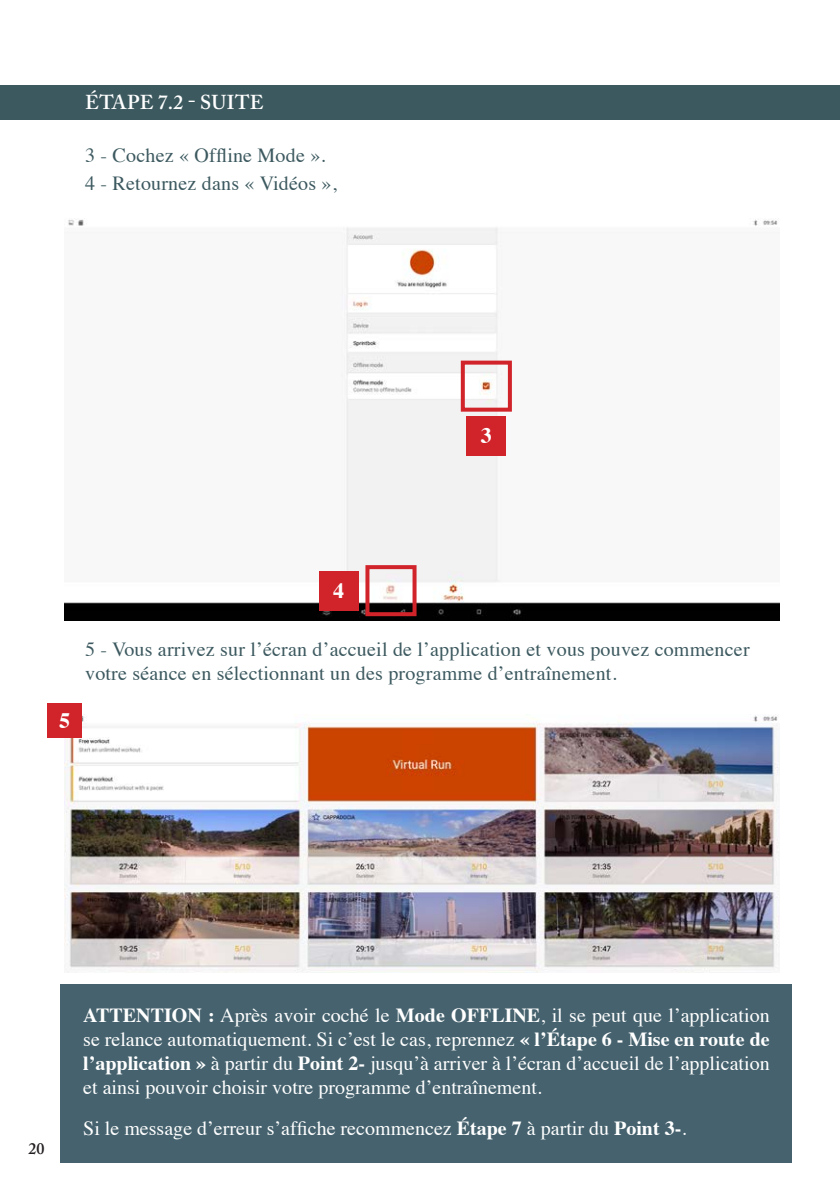
<style>
.page{position:relative;width:840px;height:1191px;background:#fff}
.page>*{position:absolute;margin:0;border:0;box-sizing:border-box;transform-origin:0 0}
.t1{font:700 22px "Times";color:#fff}
.t2{font:20px/24px "Times";color:#fff;text-align:justify}
.t3{font:20px/24px "Times";letter-spacing:.01em;color:#3c595f}
.t4{font:600 20px "Adobe Caslon Pro";letter-spacing:.015em;color:#fff}
.t5{font:600 16px "Adobe Caslon Pro";color:#231f20}
.s1{font-weight:700}
</style>
<div class="page">
<div style="left:0;top:85px;width:839px;height:34px;background:#3c595f"></div>
<img style="left:65px;top:219px;width:714px;height:401px">
<div style="left:460px;top:360px;width:51px;height:52px;border:4px solid #d1232a"></div>
<div style="left:466px;top:416px;width:40px;height:40px;background:#d1232a"></div>
<div style="left:365px;top:565px;width:51px;height:51px;border:4px solid #d1232a"></div>
<div style="left:319px;top:571px;width:39px;height:39px;background:#d1232a"></div>
<div style="left:60px;top:984px;width:731px;height:178px;background:#45626e"></div>
<img style="left:65px;top:715px;width:714px;height:257px">
<div style="left:48px;top:703px;width:34px;height:34px;background:#d1232a"></div>
<p class="t4" style="left:85px;top:91px;width:180px">ÉTAPE 7.2 - SUITE</p>
<p class="t3" style="left:85px;top:142px;width:242px">3 - Cochez « Offline Mode ».</p>
<p class="t3" style="left:85px;top:170px;width:253px">4 - Retournez dans « Vidéos »,</p>
<p class="t1" style="left:480px;top:415px;width:12px">3</p>
<p class="t1" style="left:333px;top:569px;width:12px">4</p>
<p class="t1" style="left:59px;top:699px;width:12px">5</p>
<p class="t3" style="left:85px;top:635px;width:665px">5 - Vous arrivez sur l’écran d’accueil de l’application et vous pouvez commencer votre séance en sélectionnant un des programme d’entraînement.</p>
<p class="t5" style="left:28px;top:1139px;width:17px">20</p>
<p class="t2" style="left:83px;top:1001px;width:687px"><span class="s1">ATTENTION :</span> Après avoir coché le <span class="s1">Mode OFFLINE</span>, il se peut que l’application se relance automatiquement. Si c’est le cas, reprennez <span class="s1">« l’Étape 6 - Mise en route de l’application »</span> à partir du <span class="s1">Point 2-</span> jusqu’à arriver à l’écran d’accueil de l’application et ainsi pouvoir choisir votre programme d’entraînement.</p>
<p class="t2" style="left:83px;top:1114px;width:604px">Si le message d’erreur s’affiche recommencez <span class="s1">Étape 7</span> à partir du <span class="s1">Point 3-</span>.</p>
</div>
